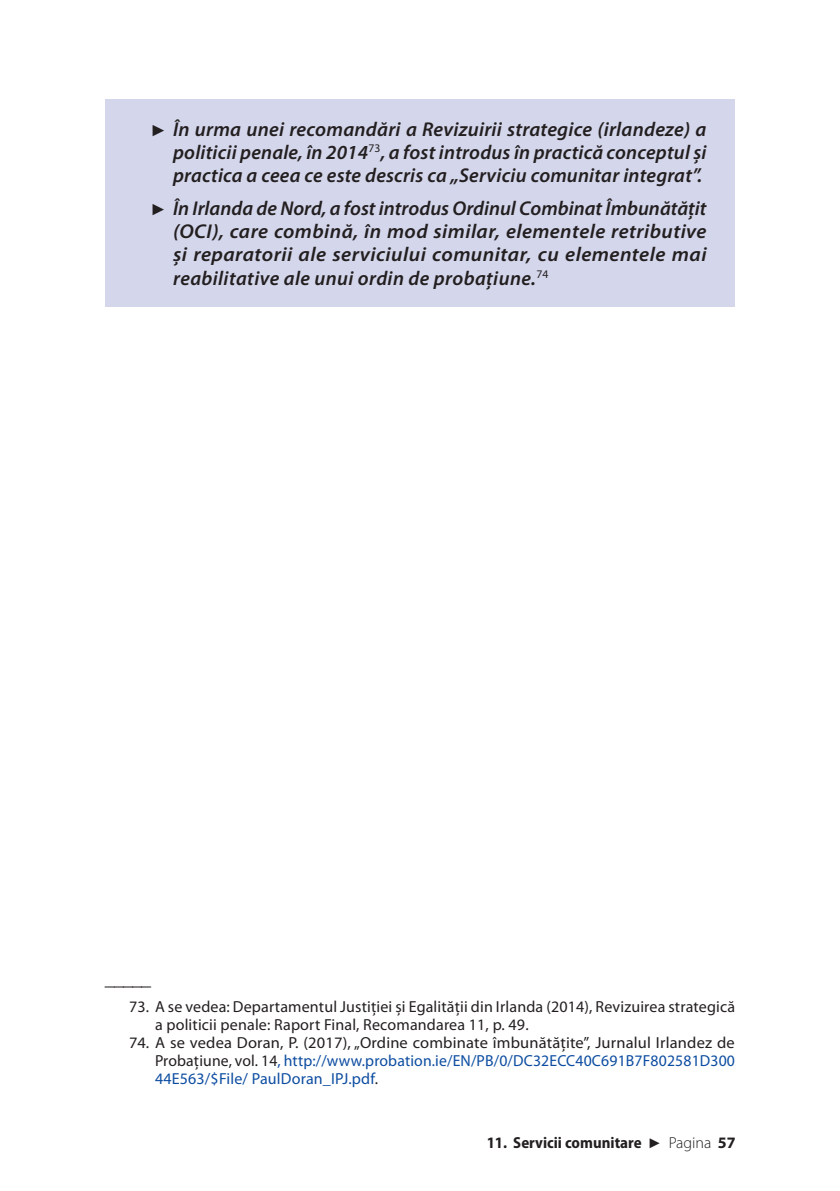
<style>
.page{position:relative;width:840px;height:1191px;background:#fff}
.page>*{position:absolute;margin:0;border:0;box-sizing:border-box;transform-origin:0 0}
.Énumération{font:italic 600 20px/23.4px "Myriad Pro";letter-spacing:.015em;color:#231f20;text-align:justify}
.Body_Text{font:20px "Myriad Pro";color:#231f20}
.Notes{font:16px/18px "Myriad Pro";letter-spacing:.01em;color:#231f20}
.t1{font:700 semi-condensed 16px "Myriad Pro";color:#231f20}
.s1{font-family:"Arial";font-weight:400;font-style:normal;font-size:16px}
.s2{color:#0d4da1}
.s3{font-family:"Arial";font-stretch:normal;font-size:14px}
.s4{font-weight:300;font-stretch:normal}
.s5{font-stretch:normal}
</style>
<div class="page">
<div style="left:105px;top:99px;width:629px;height:207px;background:#d4d6eb"></div>
<p class="Énumération" style="left:173px;top:117px;width:534px;text-indent:-23px"><span class="s1">►</span> În urma unei recomandări a Revizuirii strategice (irlandeze) a politicii penale, în 2014<sup>73</sup>, a fost introdus în practică conceptul și practica a ceea ce este descris ca „Serviciu comunitar integrat”.</p>
<p class="Énumération" style="left:173px;top:196px;width:534px;text-indent:-23px"><span class="s1">►</span> În Irlanda de Nord, a fost introdus Ordinul Combinat Îmbunătățit (OCI), care combină, în mod similar, elementele retributive și reparatorii ale serviciului comunitar, cu elementele mai reabilitative ale unui ordin de probațiune.<sup>74</sup></p>
<p class="Body_Text" style="left:105px;top:966px;width:48px">_____</p>
<p class="Notes" style="left:155px;top:997px;width:581px;text-indent:-26px">73. A se vedea: Departamentul Justiției și Egalității din Irlanda (2014), Revizuirea strategică a politicii penale: Raport Final, Recomandarea 11, p. 49.</p>
<p class="Notes" style="left:155px;top:1033px;width:581px;text-align:justify;text-indent:-26px">74. A se vedea Doran, P. (2017), „Ordine combinate îmbunătățite”, Jurnalul Irlandez de Probațiune, vol. 14<span class="s2">, http://www.probation.ie/EN/PB/0/DC32ECC40C691B7F802581D300<br>44E563/$File/ PaulDoran_IPJ.pdf</span>.</p>
<p class="t1" style="left:486px;top:1132px;width:250px">11. Servicii comunitare <span class="s3">►</span> <span class="s4">Pagina</span> <span class="s5">57</span></p>
</div>
